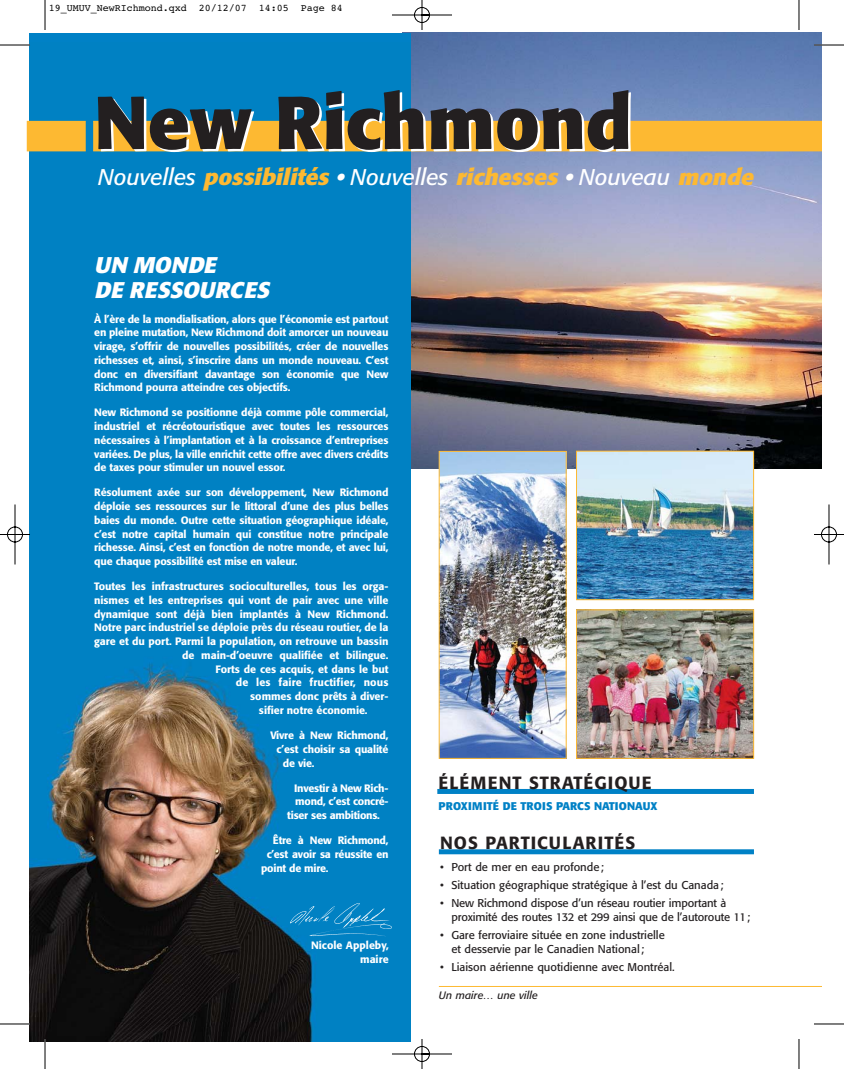
<style>
.page{position:relative;width:844px;height:1069px;background:#fff}
.page>*{position:absolute;margin:0;border:0;box-sizing:border-box;transform-origin:0 0}
.t1{font:700 73.88px "Formata";color:#fff}
.t2{font:italic 700 22.5px "Formata";color:#fdb932}
.t3{font:italic 700 22.5px/25px "Formata";color:#fff}
.t4{font:500 17.5px "Formata";letter-spacing:.06em;color:#231f20}
.t5{font:11.25px/13.8px "Formata";color:#231f20}
.t6{font:700 11.12px "Formata";color:#0081c6}
.t7{font:500 10.62px/13.8px "Formata";letter-spacing:-.005em;color:#fff;text-align:justify}
.t8{font:500 10.62px "Formata";letter-spacing:-.025em;color:#fff}
.t9{font:italic 10.62px "Formata";color:#231f20}
.t10{font:10px "Courier";color:#000}
.s1{font-weight:400;color:#fff}
.s2{color:#fff}
</style>
<div class="page">
<img style="left:0;top:0;width:844px;height:1069px">
<p class="t10" style="left:49px;top:5px;width:295px">19_UMUV_NewRIchmond.qxd 20/12/07 14:05 Page 84</p>
<h1 class="t1" style="left:97px;top:92px;width:539px">New Richmond</h1>
<h2 class="t2" style="left:98px;top:167px;width:661px"><span class="s1">Nouvelles</span> possibilités<span class="s2">•</span> <span class="s1">Nouvelles</span> richesses<span class="s2">•</span> <span class="s1">Nouveau</span> monde</h2>
<h2 class="t3" style="left:94px;top:254px;width:181px">UN MONDE<br>DE RESSOURCES</h2>
<p class="t7" style="left:94px;top:313px;width:296px">À l’ère de la mondialisation, alors que l’économie est partout en pleine mutation, New Richmond doit amorcer un nouveau virage, s’offrir de nouvelles possibilités, créer de nouvelles richesses et, ainsi, s’inscrire dans un monde nouveau. C’est donc en diversifiant davantage son économie que New Richmond pourra atteindre ces objectifs.</p>
<p class="t7" style="left:94px;top:407px;width:296px">New Richmond se positionne déjà comme pôle commercial, industriel et récréotouristique avec toutes les ressources nécessaires à l’implantation et à la croissance d’entreprises variées. De plus, la ville enrichit cette offre avec divers crédits de taxes pour stimuler un nouvel essor.</p>
<p class="t7" style="left:94px;top:487px;width:296px">Résolument axée sur son développement, New Richmond déploie ses ressources sur le littoral d’une des plus belles baies du monde. Outre cette situation géographique idéale, c’est notre capital humain qui constitue notre principale richesse. Ainsi, c’est en fonction de notre monde, et avec lui, que chaque possibilité est mise en valeur.</p>
<p class="t7" style="left:94px;top:580px;width:296px">Toutes les infrastructures socioculturelles, tous les orga-</p>
<p class="t7" style="left:94px;top:594px;width:296px">nismes et les entreprises qui vont de pair avec une ville</p>
<p class="t7" style="left:94px;top:608px;width:296px">dynamique sont déjà bien implantés à New Richmond.</p>
<p class="t7" style="left:94px;top:622px;width:296px">Notre parc industriel se déploie près du réseau routier, de la</p>
<p class="t7" style="left:94px;top:635px;width:296px">gare et du port. Parmi la population, on retrouve un bassin</p>
<p class="t7" style="left:182px;top:649px;width:208px">de main-d’oeuvre qualifiée et bilingue.</p>
<p class="t7" style="left:215px;top:663px;width:174px">Forts de ces acquis, et dans le but</p>
<p class="t7" style="left:236px;top:677px;width:154px">de les faire fructifier, nous</p>
<p class="t7" style="left:250px;top:690px;width:140px">sommes donc prêts à diver-</p>
<p class="t7" style="left:259px;top:704px;width:110px">sifier notre économie.</p>
<p class="t7" style="left:270px;top:729px;width:120px">Vivre à New Richmond,</p>
<p class="t7" style="left:277px;top:743px;width:113px">c’est choisir sa qualité</p>
<p class="t7" style="left:283px;top:757px;width:33px">de vie.</p>
<p class="t8" style="left:294px;top:783px;width:96px">Investir à New Rich-</p>
<p class="t8" style="left:295px;top:797px;width:95px">mond, c’est concré-</p>
<p class="t8" style="left:287px;top:810px;width:94px">tiser ses ambitions.</p>
<p class="t8" style="left:273px;top:835px;width:117px">Être à New Richmond,</p>
<p class="t8" style="left:267px;top:849px;width:123px">c’est avoir sa réussite en</p>
<p class="t8" style="left:261px;top:863px;width:69px">point de mire.</p>
<p class="t7" style="left:311px;top:939px;width:79px;text-align:right">Nicole Appleby, maire</p>
<h3 class="t4" style="left:438px;top:775px;width:215px">ÉLÉMENT STRATÉGIQUE</h3>
<p class="t6" style="left:438px;top:801px;width:220px">PROXIMITÉ DE TROIS PARCS NATIONAUX</p>
<h3 class="t4" style="left:440px;top:835px;width:197px">NOS PARTICULARITÉS</h3>
<p class="t5" style="left:440px;top:861px;width:165px">• Port de mer en eau profonde;</p>
<p class="t5" style="left:440px;top:879px;width:285px">• Situation géographique stratégique à l’est du Canada;</p>
<p class="t5" style="left:451px;top:897px;width:300px;text-indent:-11px">• New Richmond dispose d’un réseau routier important à proximité des routes 132 et 299 ainsi que de l’autoroute 11;</p>
<p class="t5" style="left:451px;top:929px;width:215px;text-indent:-11px">• Gare ferroviaire située en zone industrielle et desservie par le Canadien National;</p>
<p class="t5" style="left:440px;top:961px;width:236px">• Liaison aérienne quotidienne avec Montréal.</p>
<p class="t9" style="left:439px;top:990px;width:100px">Un maire… une ville</p>
</div>
